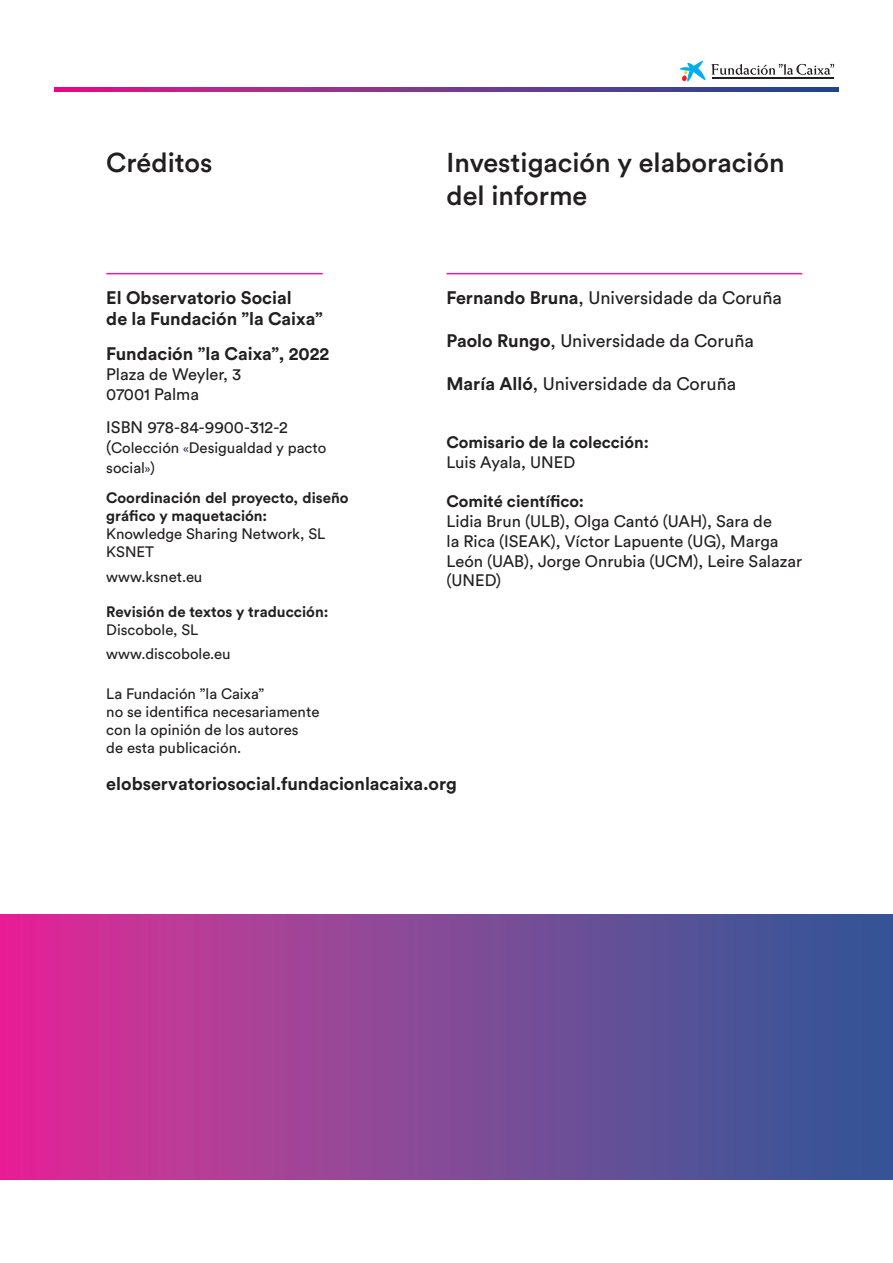
<style>
.page{position:relative;width:893px;height:1263px;background:#fff}
.page>*{position:absolute;margin:0;border:0;box-sizing:border-box;transform-origin:0 0}
.t1{font:500 27px/32.4px "Circular Std";color:#231f20}
.t2{font:700 18px "Circular Std";color:#231f20}
.t3{font:18px "Circular Std";color:#231f20}
.t4{font:16.5px/19.8px "Circular Std";color:#231f20}
.t5{font:700 16.5px "Circular Std";color:#231f20}
.t6{font:15px/18px "Circular Std";color:#231f20}
.t7{font:700 15px/18px "Circular Std";color:#231f20}
.s1{font-size:16.5px}
.s2{font-size:12px;color:#292e5c}
.s3{font-weight:700}
</style>
<div class="page">
<hr style="left:106px;top:273px;width:217px;height:1px;background:#ed028c">
<hr style="left:446px;top:273px;width:356px;height:1px;background:#ed028c">
<svg style="left:54px;top:87px;width:785px;height:5px;background:#7c338c"></svg>
<svg style="left:0;top:914px;width:893px;height:265px;background:#864596"></svg>
<svg style="left:680px;top:61px;width:154px;height:21px"></svg>
<p class="t1" style="left:106px;top:146px;width:108px">Créditos</p>
<p class="t2" style="left:106px;top:286px;width:187px">El Observatorio Social</p>
<p class="t2" style="left:106px;top:307px;width:218px">de la Fundación ”la Caixa”</p>
<p class="t2" style="left:106px;top:342px;width:225px">Fundación ”la Caixa”, 2022</p>
<p class="t4" style="left:106px;top:364px;width:136px">Plaza de Weyler, 3</p>
<p class="t4" style="left:106px;top:384px;width:94px">07001 Palma</p>
<p class="t4" style="left:106px;top:418px;width:183px">ISBN 978-84-9900-312-2</p>
<p class="t6" style="left:106px;top:439px;width:222px"><span class="s1">(</span>Colección <span class="s2">«</span>Desigualdad y pacto</p>
<p class="t6" style="left:106px;top:459px;width:50px">social<span class="s2">»</span>)</p>
<p class="t7" style="left:106px;top:489px;width:244px">Coordinación del proyecto, diseño gráfico y maquetación:</p>
<p class="t6" style="left:106px;top:525px;width:221px">Knowledge Sharing Network, SL<br>KSNET</p>
<p class="t6" style="left:106px;top:568px;width:98px">www.ksnet.eu</p>
<p class="t7" style="left:106px;top:602px;width:224px">Revisión de textos y traducción:</p>
<p class="t6" style="left:106px;top:620px;width:94px">Discobole, SL</p>
<p class="t6" style="left:106px;top:644px;width:126px">www.discobole.eu</p>
<p class="t6" style="left:106px;top:684px;width:160px">La Fundación ”la Caixa”</p>
<p class="t6" style="left:106px;top:702px;width:215px">no se identifica necesariamente</p>
<p class="t6" style="left:106px;top:720px;width:194px">con la opinión de los autores</p>
<p class="t6" style="left:106px;top:738px;width:136px">de esta publicación.</p>
<p class="t1" style="left:446px;top:146px;width:340px">Investigación y elaboración del informe</p>
<p class="t3" style="left:446px;top:287px;width:337px"><span class="s3">Fernando Bruna</span>, Universidade da Coruña</p>
<p class="t3" style="left:446px;top:330px;width:309px"><span class="s3">Paolo Rungo</span>, Universidade da Coruña</p>
<p class="t3" style="left:446px;top:373px;width:291px"><span class="s3">María Alló</span>, Universidade da Coruña</p>
<p class="t5" style="left:446px;top:431px;width:204px">Comisario de la colección:</p>
<p class="t4" style="left:446px;top:452px;width:130px">Luis Ayala, UNED</p>
<p class="t5" style="left:446px;top:491px;width:139px">Comité científico:</p>
<p class="t4" style="left:446px;top:511px;width:357px">Lidia Brun (ULB), Olga Cantó (UAH), Sara de<br>la Rica (ISEAK), Víctor Lapuente (UG), Marga León (UAB), Jorge Onrubia (UCM), Leire Salazar (UNED)</p>
<p class="t2" style="left:106px;top:772px;width:352px">elobservatoriosocial.fundacionlacaixa.org</p>
</div>
